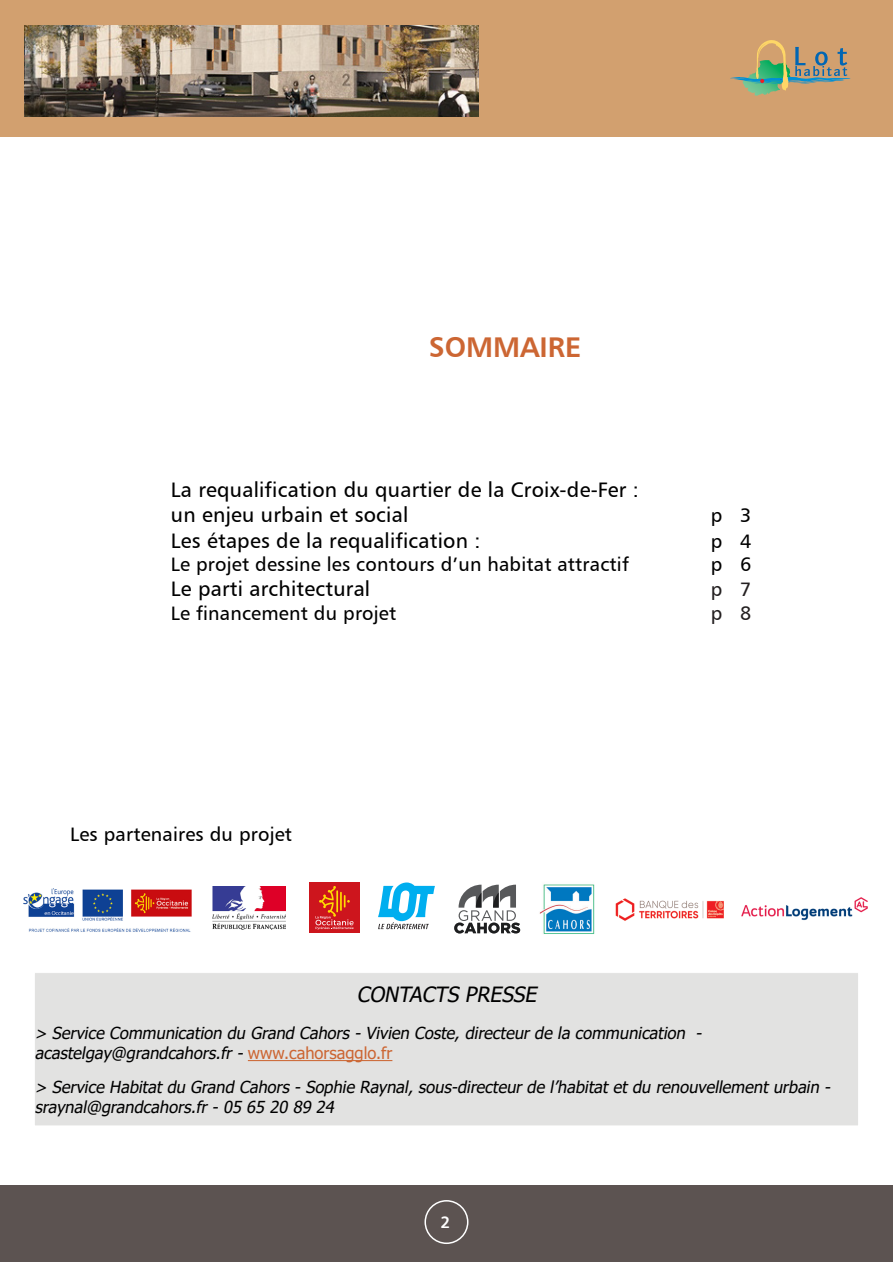
<style>
.page{position:relative;width:893px;height:1263px;background:#fff}
.page>*{position:absolute;margin:0;border:0;box-sizing:border-box;transform-origin:0 0}
.t1{font:28.5px "Humanist 777 BT Bold B";color:#c63}
.t2{font:21px "Humanist 777 BT Roman B";letter-spacing:.01em;color:#000}
.t3{font:italic 21px "Tahoma";color:#000}
.t4{font:19.5px "Humanist 777 BT Roman B";letter-spacing:.01em;color:#000}
.t5{font:19.5px "Humanist 777 BT Roman B";color:#231f20}
.t6{font:italic 16.5px "Tahoma";color:#000}
.t7{font:16.5px "Humanist 777 BT Bold B";color:#fff}
.s1{font-family:"Century Gothic";font-size:18px;color:#fff}
.s2{font-style:normal;color:#c63}
</style>
<div class="page">
<div style="left:0;top:1185px;width:893px;height:77px;background:#5c5351"></div>
<div style="left:0;top:0;width:893px;height:136px;background:#d2a06f"></div>
<div style="left:34px;top:972px;width:825px;height:154px;background:#e2e2e1"></div>
<hr style="left:248px;top:1060px;width:144px;height:1px;background:#c63">
<div style="left:34px;top:972px;width:825px;height:154px;border:1px solid #fff"></div>
<svg style="left:730px;top:40px;width:121px;height:56px"></svg>
<img style="left:24px;top:26px;width:454px;height:91px">
<div style="left:424px;top:1200px;width:44px;height:44px;border:2px solid #fff;border-radius:50%"></div>
<div style="left:309px;top:882px;width:51px;height:51px;background:#cd151d"></div>
<svg style="left:315px;top:886px;width:39px;height:44px"></svg>
<svg style="left:378px;top:882px;width:57px;height:47px"></svg>
<img style="left:213px;top:887px;width:72px;height:42px">
<img style="left:741px;top:897px;width:127px;height:24px">
<img style="left:23px;top:889px;width:169px;height:43px">
<svg style="left:454px;top:885px;width:66px;height:48px"></svg>
<img style="left:539px;top:884px;width:56px;height:50px">
<img style="left:615px;top:898px;width:109px;height:23px">
<p class="t1" style="left:429px;top:329px;width:154px">SOMMAIRE</p>
<p class="t2" style="left:171px;top:477px;width:469px">La requalification du quartier de la Croix-de-Fer :</p>
<p class="t2" style="left:171px;top:502px;width:239px">un enjeu urbain et social</p>
<p class="t4" style="left:711px;top:503px;width:42px">p 3</p>
<p class="t2" style="left:171px;top:527px;width:311px">Les étapes de la requalification :</p>
<p class="t4" style="left:711px;top:529px;width:42px">p 4</p>
<p class="t4" style="left:171px;top:552px;width:466px">Le projet dessine les contours d’un habitat attractif<span class="s1">s</span></p>
<p class="t4" style="left:711px;top:552px;width:42px">p 6</p>
<p class="t2" style="left:171px;top:576px;width:201px">Le parti architectural</p>
<p class="t5" style="left:711px;top:577px;width:42px">p 7</p>
<p class="t4" style="left:171px;top:601px;width:227px">Le financement du projet</p>
<p class="t5" style="left:711px;top:601px;width:42px">p 8</p>
<p class="t4" style="left:70px;top:822px;width:223px">Les partenaires du projet</p>
<p class="t3" style="left:357px;top:980px;width:186px">CONTACTS PRESSE</p>
<p class="t6" style="left:35px;top:1022px;width:672px">&gt; Service Communication du Grand Cahors-Vivien Coste,directeurde la communication -</p>
<p class="t6" style="left:35px;top:1042px;width:359px">acastelgay@grandcahors.fr-<span class="s2">www . ca h o rsa g g l o . fr</span></p>
<p class="t6" style="left:35px;top:1076px;width:801px">&gt; Service Habitatdu Grand Cahors-Sophie Raynal,sous-directeurde l’habitatetdu renouvellementurbain -</p>
<p class="t6" style="left:35px;top:1096px;width:305px">sraynal@grandcahors.fr-05 65 20 89 24</p>
<p class="t7" style="left:441px;top:1212px;width:11px">2</p>
</div>
